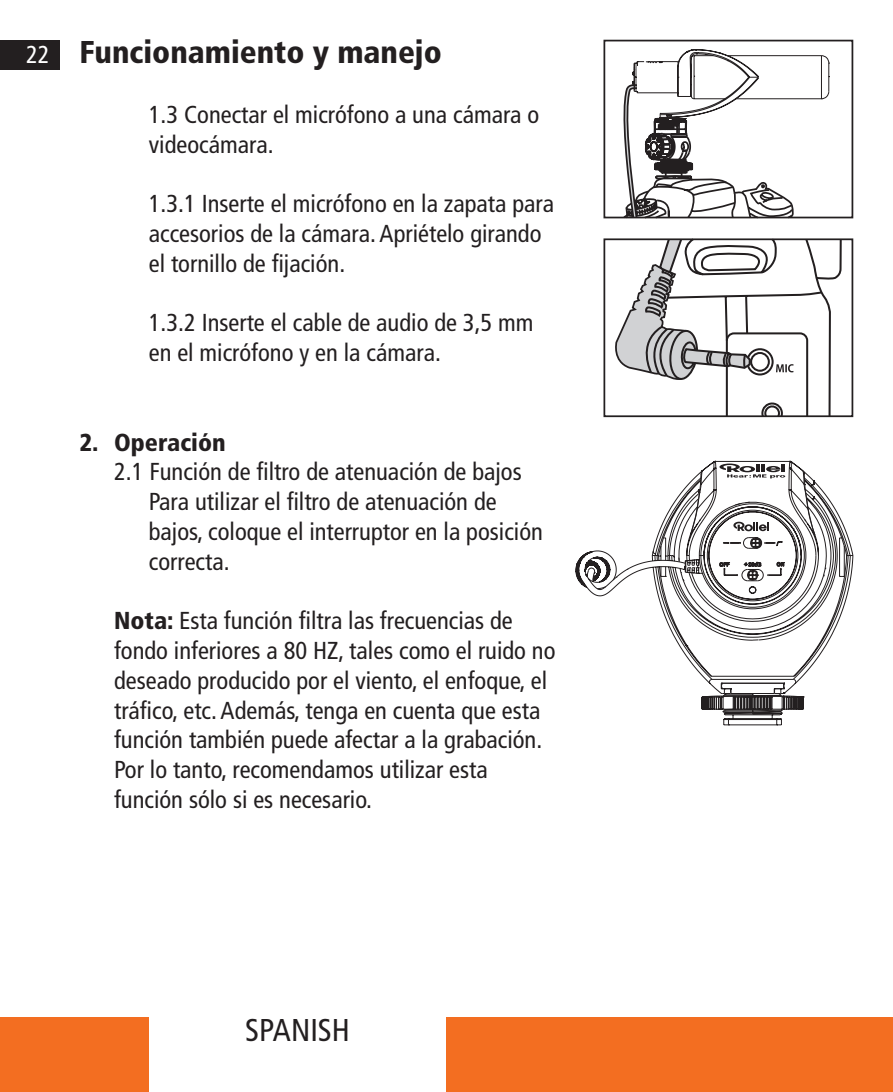
<style>
.page{position:relative;width:893px;height:1092px;background:#fff}
.page>*{position:absolute;margin:0;border:0;box-sizing:border-box;transform-origin:0 0}
.t1{font:900 condensed 31.5px "Frutiger LT";color:#231f20}
.t2{font:condensed 31.5px "Frutiger LT";color:#231f20}
.t3{font:condensed 24.5px/29.8px "Frutiger LT";color:#231f20}
.t4{font:900 condensed 24.5px "Frutiger LT";color:#231f20}
.s1{font-weight:400;font-size:24.5px;color:#fff}
.s2{font-weight:900}
</style>
<div class="page">
<div style="left:0;top:40px;width:60px;height:29px;background:#231f20"></div>
<div style="left:603px;top:238px;width:250px;height:179px;border:2px solid #231f20"></div>
<svg style="left:612px;top:49px;width:231px;height:369px"></svg>
<div style="left:637px;top:66px;width:20px;height:24px;background:#fff"></div>
<div style="left:603px;top:40px;width:250px;height:178px;border:2px solid #231f20"></div>
<svg style="left:580px;top:486px;width:274px;height:228px"></svg>
<svg style="left:686px;top:460px;width:133px;height:238px"></svg>
<div style="left:0;top:1017px;width:149px;height:74px;background:#f36e21"></div>
<div style="left:446px;top:1017px;width:447px;height:74px;background:#f36e21"></div>
<p class="t1" style="left:26px;top:33px;width:417px"><span class="s1">22</span> Funcionamiento y manejo</p>
<p class="t3" style="left:149px;top:100px;width:392px">1.3 Conectar el micrófono a una cámara o videocámara.</p>
<p class="t3" style="left:149px;top:189px;width:407px">1.3.1 Inserte el micrófono en la zapata para accesorios de la cámara. Apriételo girando el tornillo de fijación.</p>
<p class="t3" style="left:149px;top:308px;width:386px">1.3.2 Inserte el cable de audio de 3,5 mm en el micrófono y en la cámara.</p>
<p class="t4" style="left:79px;top:427px;width:148px">2. Operación</p>
<p class="t3" style="left:114px;top:457px;width:409px">2.1 Función de filtro de atenuación de bajos</p>
<p class="t3" style="left:149px;top:487px;width:396px">Para utilizar el filtro de atenuación de bajos, coloque el interruptor en la posición correcta.</p>
<p class="t3" style="left:114px;top:606px;width:443px"><span class="s2">Nota:</span> Esta función filtra las frecuencias de fondo inferiores a 80 HZ, tales como el ruido no deseado producido por el viento, el enfoque, el tráfico, etc. Además, tenga en cuenta que esta función también puede afectar a la grabación.<br>Por lo tanto, recomendamos utilizar esta función sólo si es necesario.</p>
<p class="t2" style="left:245px;top:1011px;width:106px">SPANISH</p>
</div>
